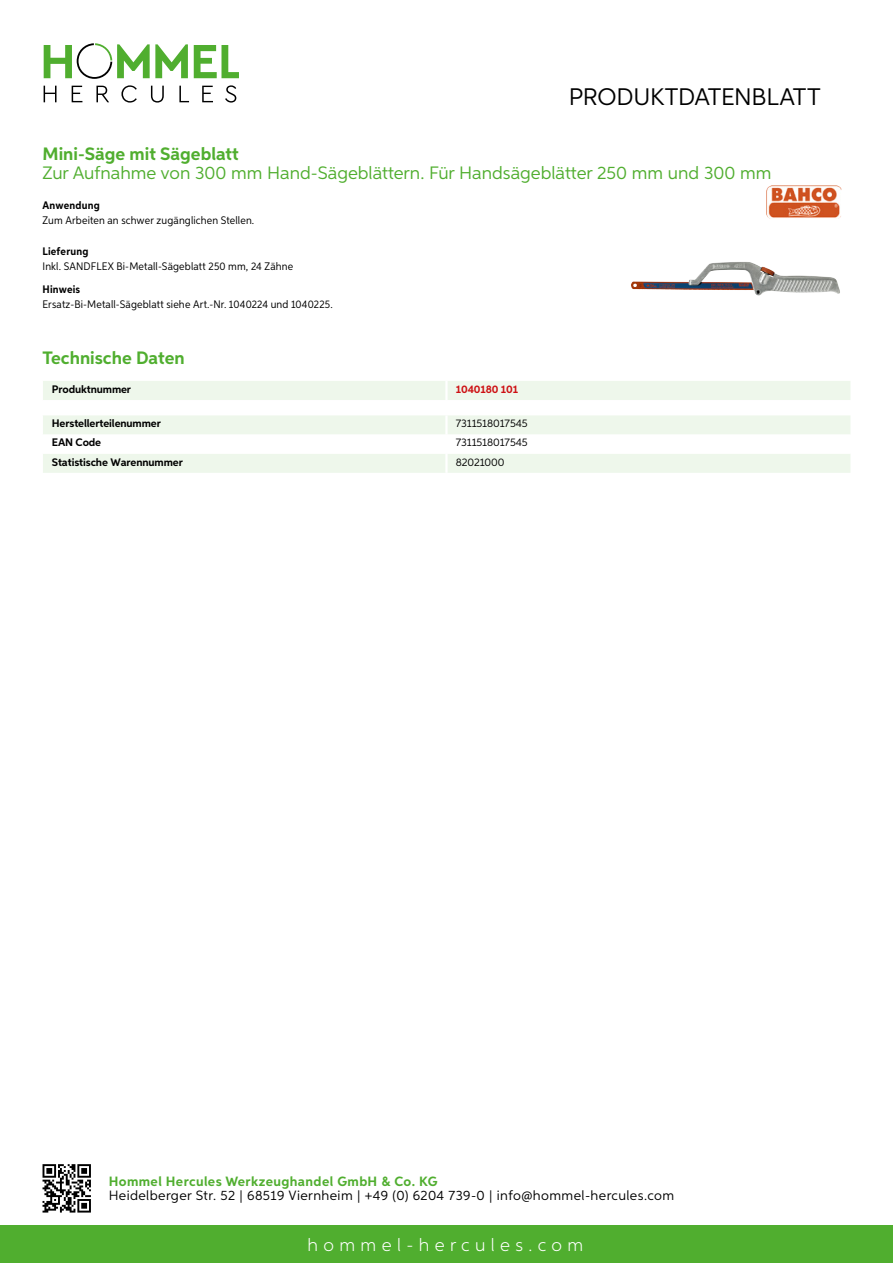
<style>
.page{position:relative;width:893px;height:1263px;background:#fff}
.page>*{position:absolute;margin:0;border:0;box-sizing:border-box;transform-origin:0 0}
.t1{font:24px "Aspira";letter-spacing:-.01em;color:#000}
.t2{font:18px "Aspira";color:#50ae2f}
.t3{font:700 18px "Aspira";color:#50ae2f}
.t4{font:300 18px "Aspira";letter-spacing:.3em;color:#fff}
.t5{font:13.5px "Aspira";letter-spacing:.03em;color:#000}
.t6{font:700 13.5px "Aspira";letter-spacing:.03em;color:#50ae2f}
.t7{font:10.95px "Aspira Nar";letter-spacing:.015em;color:#000}
.t8{font:700 10.95px "Aspira";letter-spacing:-.01em;color:#000}
.t9{font:10.95px "Aspira";letter-spacing:-.01em;color:#000}
.t10{font:700 10.95px "Aspira Nar";letter-spacing:.02em;color:#000}
.t11{font:700 10.95px "Aspira";letter-spacing:-.01em;color:#cd1013}
</style>
<div class="page">
<div style="left:0;top:1226px;width:893px;height:37px;background:#50ae2f"></div>
<svg style="left:43px;top:1164px;width:48px;height:48px"></svg>
<svg style="left:194px;top:45px;width:45px;height:33px"></svg>
<svg style="left:44px;top:43px;width:144px;height:36px"></svg>
<svg style="left:44px;top:86px;width:13px;height:16px"></svg>
<svg style="left:72px;top:86px;width:10px;height:16px"></svg>
<svg style="left:96px;top:86px;width:13px;height:16px"></svg>
<svg style="left:121px;top:85px;width:16px;height:18px"></svg>
<svg style="left:151px;top:86px;width:13px;height:17px"></svg>
<svg style="left:179px;top:86px;width:10px;height:16px"></svg>
<svg style="left:202px;top:86px;width:11px;height:16px"></svg>
<svg style="left:225px;top:85px;width:11px;height:18px"></svg>
<div style="left:43px;top:381px;width:807px;height:19px;background:#eef7eb"></div>
<hr style="left:445px;top:381px;width:3px;height:19px;background:#fff">
<svg style="left:43px;top:415px;width:807px;height:58px"></svg>
<hr style="left:445px;top:454px;width:3px;height:19px;background:#fff">
<img style="left:631px;top:262px;width:114px;height:28px">
<img style="left:766px;top:185px;width:76px;height:34px">
<h1 class="t1" style="left:569px;top:82px;width:253px">Produktdatenblatt</h1>
<h2 class="t3" style="left:43px;top:142px;width:198px">Mini-Säge mit Sägeblatt</h2>
<h2 class="t2" style="left:43px;top:162px;width:730px">Zur Aufnahme von 300 mm Hand-Sägeblättern. Für Handsägeblätter 250 mm und 300 mm</h2>
<p class="t10" style="left:43px;top:199px;width:59px">Anwendung</p>
<p class="t7" style="left:43px;top:214px;width:213px">Zum Arbeiten an schwer zugänglichen Stellen.</p>
<p class="t10" style="left:43px;top:244px;width:47px">Lieferung</p>
<p class="t7" style="left:43px;top:260px;width:252px">Inkl. SANDFLEX Bi-Metall-Sägeblatt 250 mm, 24 Zähne</p>
<p class="t10" style="left:43px;top:283px;width:39px">Hinweis</p>
<p class="t7" style="left:43px;top:298px;width:292px">Ersatz-Bi-Metall-Sägeblatt siehe Art.-Nr. 1040224 und 1040225.</p>
<h2 class="t3" style="left:43px;top:347px;width:144px">Technische Daten</h2>
<p class="t8" style="left:52px;top:382px;width:81px">Produktnummer</p>
<p class="t11" style="left:456px;top:382px;width:64px">1040180 101</p>
<p class="t8" style="left:52px;top:417px;width:111px">Herstellerteilenummer</p>
<p class="t9" style="left:456px;top:417px;width:73px">7311518017545</p>
<p class="t8" style="left:52px;top:436px;width:51px">EAN Code</p>
<p class="t9" style="left:456px;top:436px;width:73px">7311518017545</p>
<p class="t8" style="left:52px;top:455px;width:132px">Statistische Warennummer</p>
<p class="t9" style="left:456px;top:455px;width:50px">82021000</p>
<p class="t6" style="left:109px;top:1172px;width:330px">Hommel Hercules Werkzeughandel GmbH &amp; Co. KG</p>
<p class="t5" style="left:109px;top:1187px;width:567px">Heidelberger Str. 52 | 68519 Viernheim | +49 (0) 6204 739-0 | info@hommel-hercules.com</p>
<h2 class="t4" style="left:307px;top:1234px;width:277px">hommel-hercules.com</h2>
</div>
